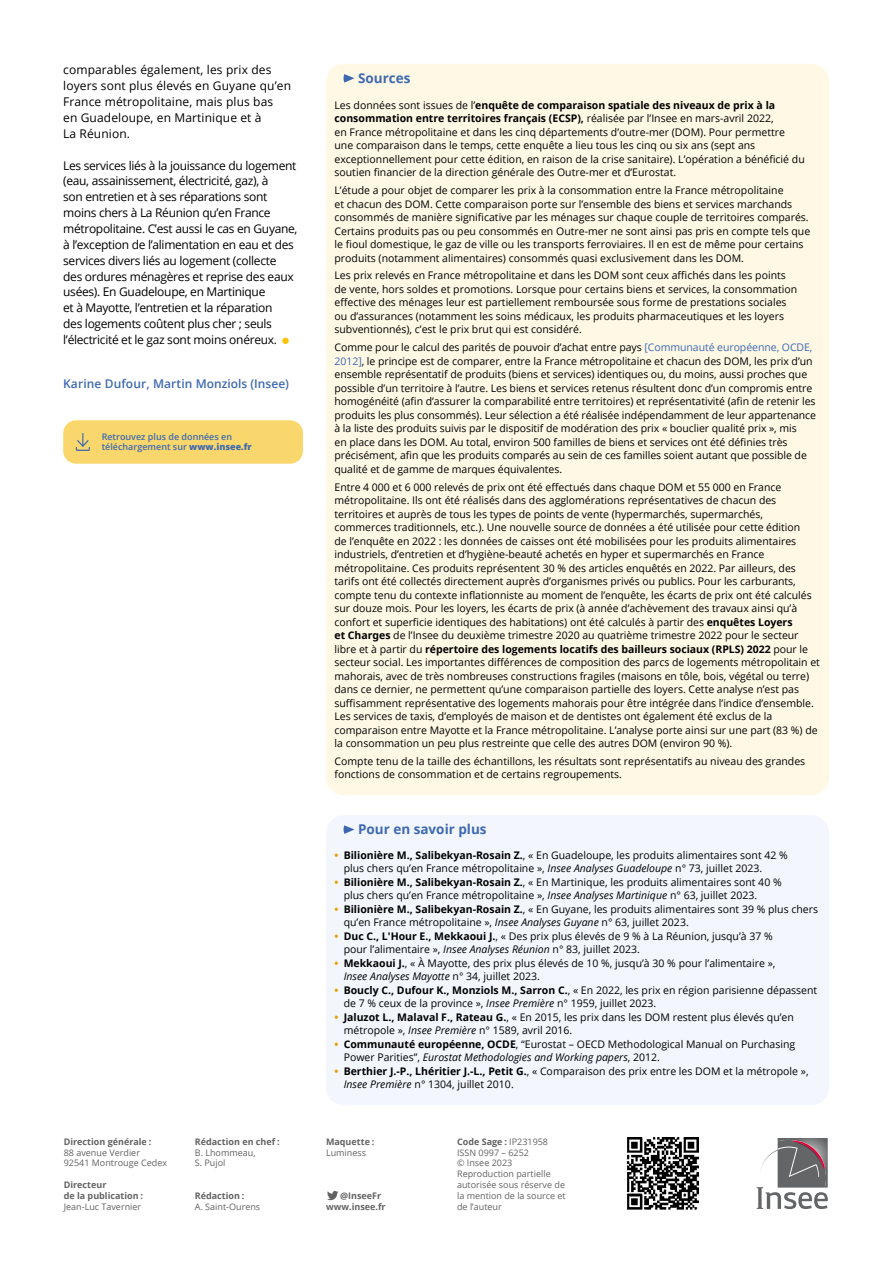
<style>
.page{position:relative;width:893px;height:1263px;background:#fff}
.page>*{position:absolute;margin:0;border:0;box-sizing:border-box;transform-origin:0 0}
.t1{font:700 13.5px "Open Sans";color:#3e69b1}
.t2{font:12px/15.9px "Open Sans";letter-spacing:-.025em;color:#000}
.t3{font:12px/15.9px "Open Sans";letter-spacing:.01em;color:#000}
.t4{font:600 12px "Open Sans";letter-spacing:.01em;color:#3e69b1}
.t5{font:10.5px/13.5px "Open Sans";color:#000}
.t6{font:9px/10.8px "Open Sans";color:#646363}
.t7{font:700 9px/10.8px "Open Sans";color:#646363}
.t8{font:600 9px/10.5px "Open Sans";color:#3e69b1}
.s1{font-weight:800}
.s2{font-weight:700}
.s3{color:#3e69b1}
.s4{font-weight:700;color:#e89e03}
.s5{font-style:italic}
</style>
<div class="page">
<img style="left:626px;top:1138px;width:72px;height:72px">
<svg style="left:327px;top:1191px;width:11px;height:9px"></svg>
<svg style="left:757px;top:1138px;width:71px;height:71px"></svg>
<div style="left:282px;top:338px;width:7px;height:6px;background:#fdc20b;border-radius:50%"></div>
<div style="left:63px;top:420px;width:240px;height:44px;background:#f9d76d;border-radius:13px"></div>
<svg style="left:76px;top:433px;width:14px;height:18px"></svg>
<div style="left:326px;top:64px;width:503px;height:731px;background:#fef8e5;border-radius:18px"></div>
<svg style="left:343px;top:74px;width:12px;height:9px"></svg>
<div style="left:326px;top:815px;width:503px;height:290px;background:#f3f7fd;border-radius:18px"></div>
<svg style="left:343px;top:825px;width:12px;height:9px"></svg>
<p class="t3" style="left:63px;top:62px;width:229px">comparables également, les prix des loyers sont plus élevés en Guyane qu’en<br>France métropolitaine, mais plus bas<br>en Guadeloupe, en Martinique et à<br>La Réunion.</p>
<p class="t2" style="left:63px;top:157px;width:236px">Les services liés à la jouissance du logement (eau, assainissement, électricité, gaz), à<br>son entretien et à ses réparations sont moins chers à La Réunion qu’en France métropolitaine. C’est aussi le cas en Guyane, à l’exception de l’alimentation en eau et des services divers liés au logement (collecte des ordures ménagères et reprise des eaux usées). En Guadeloupe, en Martinique<br>et à Mayotte, l’entretien et la réparation<br>des logements coûtent plus cher ; seuls l’électricité et le gaz sont moins onéreux.</p>
<p class="t4" style="left:63px;top:376px;width:227px">Karine Dufour, Martin Monziols (Insee)</p>
<p class="t8" style="left:102px;top:431px;width:152px">Retrouvez plus de données en téléchargement sur <span class="s1">www.insee.fr</span></p>
<p class="t7" style="left:64px;top:1136px;width:89px">Direction générale :</p>
<p class="t6" style="left:64px;top:1147px;width:105px">88 avenue Verdier<br>92541 Montrouge Cedex</p>
<p class="t7" style="left:64px;top:1179px;width:81px">Directeur<br>de la publication :</p>
<p class="t6" style="left:64px;top:1201px;width:79px">Jean-Luc Tavernier</p>
<p class="t7" style="left:195px;top:1136px;width:86px">Rédaction en chef :</p>
<p class="t6" style="left:195px;top:1147px;width:62px">B. Lhommeau,<br>S. Pujol</p>
<p class="t7" style="left:195px;top:1190px;width:51px">Rédaction :</p>
<p class="t6" style="left:195px;top:1201px;width:67px">A. Saint-Ourens</p>
<p class="t1" style="left:358px;top:68px;width:54px">Sources</p>
<p class="t5" style="left:334px;top:98px;width:472px">Les données sont issues de l’<span class="s2">enquête de comparaison spatiale des niveaux de prix à la consommation entre territoires français (ECSP),</span> réalisée par l’Insee en mars-avril 2022,<br>en France métropolitaine et dans les cinq départements d’outre-mer (DOM). Pour permettre une comparaison dans le temps, cette enquête a lieu tous les cinq ou six ans (sept ans exceptionnellement pour cette édition, en raison de la crise sanitaire). L’opération a bénéficié du soutien financier de la direction générale des Outre-mer et d’Eurostat.</p>
<p class="t5" style="left:334px;top:183px;width:477px">L’étude a pour objet de comparer les prix à la consommation entre la France métropolitaine<br>et chacun des DOM. Cette comparaison porte sur l’ensemble des biens et services marchands consommés de manière significative par les ménages sur chaque couple de territoires comparés.<br>Certains produits pas ou peu consommés en Outre-mer ne sont ainsi pas pris en compte tels que le fioul domestique, le gaz de ville ou les transports ferroviaires. Il en est de même pour certains produits (notamment alimentaires) consommés quasi exclusivement dans les DOM.</p>
<p class="t5" style="left:334px;top:269px;width:464px">Les prix relevés en France métropolitaine et dans les DOM sont ceux affichés dans les points de vente, hors soldes et promotions. Lorsque pour certains biens et services, la consommation effective des ménages leur est partiellement remboursée sous forme de prestations sociales ou d’assurances (notamment les soins médicaux, les produits pharmaceutiques et les loyers subventionnés), c’est le prix brut qui est considéré.</p>
<p class="t5" style="left:334px;top:340px;width:483px">Comme pour le calcul des parités de pouvoir d’achat entre pays <span class="s3">[Communauté européenne, OCDE, 2012]</span>, le principe est de comparer, entre la France métropolitaine et chacun des DOM, les prix d’un ensemble représentatif de produits (biens et services) identiques ou, du moins, aussi proches que possible d’un territoire à l’autre. Les biens et services retenus résultent donc d’un compromis entre homogénéité (afin d’assurer la comparabilité entre territoires) et représentativité (afin de retenir les produits les plus consommés). Leur sélection a été réalisée indépendamment de leur appartenance à la liste des produits suivis par le dispositif de modération des prix « bouclier qualité prix », mis<br>en place dans les DOM. Au total, environ 500 familles de biens et services ont été définies très précisément, afin que les produits comparés au sein de ces familles soient autant que possible de qualité et de gamme de marques équivalentes.</p>
<p class="t5" style="left:334px;top:480px;width:487px">Entre 4 000 et 6 000 relevés de prix ont été effectués dans chaque DOM et 55 000 en France métropolitaine. Ils ont été réalisés dans des agglomérations représentatives de chacun des territoires et auprès de tous les types de points de vente (hypermarchés, supermarchés, commerces traditionnels, etc.). Une nouvelle source de données a été utilisée pour cette édition<br>de l’enquête en 2022 : les données de caisses ont été mobilisées pour les produits alimentaires industriels, d’entretien et d’hygiène-beauté achetés en hyper et supermarchés en France métropolitaine. Ces produits représentent 30 % des articles enquêtés en 2022. Par ailleurs, des tarifs ont été collectés directement auprès d’organismes privés ou publics. Pour les carburants, compte tenu du contexte inflationniste au moment de l’enquête, les écarts de prix ont été calculés sur douze mois. Pour les loyers, les écarts de prix (à année d’achèvement des travaux ainsi qu’à confort et superficie identiques des habitations) ont été calculés à partir des <span class="s2">enquêtes Loyers<br>et Charges</span> de l’Insee du deuxième trimestre 2020 au quatrième trimestre 2022 pour le secteur libre et à partir du <span class="s2">répertoire des logements locatifs des bailleurs sociaux (RPLS) 2022</span> pour le secteur social. Les importantes différences de composition des parcs de logements métropolitain et mahorais, avec de très nombreuses constructions fragiles (maisons en tôle, bois, végétal ou terre) dans ce dernier, ne permettent qu’une comparaison partielle des loyers. Cette analyse n’est pas suffisamment représentative des logements mahorais pour être intégrée dans l’indice d’ensemble.<br>Les services de taxis, d’employés de maison et de dentistes ont également été exclus de la comparaison entre Mayotte et la France métropolitaine. L’analyse porte ainsi sur une part (83 %) de la consommation un peu plus restreinte que celle des autres DOM (environ 90 %).</p>
<p class="t5" style="left:334px;top:754px;width:472px">Compte tenu de la taille des échantillons, les résultats sont représentatifs au niveau des grandes fonctions de consommation et de certains regroupements.</p>
<p class="t1" style="left:358px;top:819px;width:130px">Pour en savoir plus</p>
<p class="t5" style="left:344px;top:848px;width:446px;text-indent:-9px"><span class="s4">•</span> <span class="s2">Bilionière M., Salibekyan-Rosain Z.</span>, « En Guadeloupe, les produits alimentaires sont 42 % plus chers qu’en France métropolitaine », <span class="s5">Insee Analyses Guadeloupe</span> n° 73, juillet 2023.</p>
<p class="t5" style="left:344px;top:875px;width:439px;text-indent:-9px"><span class="s4">•</span> <span class="s2">Bilionière M., Salibekyan-Rosain Z.</span>, « En Martinique, les produits alimentaires sont 40 % plus chers qu’en France métropolitaine », <span class="s5">Insee Analyses Martinique</span> n° 63, juillet 2023.</p>
<p class="t5" style="left:344px;top:902px;width:476px;text-indent:-9px"><span class="s4">•</span> <span class="s2">Bilionière M., Salibekyan-Rosain Z.</span>, « En Guyane, les produits alimentaires sont 39 % plus chers qu’en France métropolitaine », <span class="s5">Insee Analyses Guyane</span> n° 63, juillet 2023.</p>
<p class="t5" style="left:344px;top:929px;width:431px;text-indent:-9px"><span class="s4">•</span> <span class="s2">Duc C., L'Hour E., Mekkaoui J.</span>, « Des prix plus élevés de 9 % à La Réunion, jusqu’à 37 % pour l’alimentaire », <span class="s5">Insee Analyses Réunion</span> n° 83, juillet 2023.</p>
<p class="t5" style="left:344px;top:956px;width:433px;text-indent:-9px"><span class="s4">•</span> <span class="s2">Mekkaoui J.</span>, « À Mayotte, des prix plus élevés de 10 %, jusqu’à 30 % pour l’alimentaire »,<br><span class="s5">Insee Analyses Mayotte</span> n° 34, juillet 2023.</p>
<p class="t5" style="left:344px;top:983px;width:475px;text-indent:-9px"><span class="s4">•</span> <span class="s2">Boucly C., Dufour K., Monziols M., Sarron C.</span>, « En 2022, les prix en région parisienne dépassent de 7 % ceux de la province », <span class="s5">Insee Première</span> n° 1959, juillet 2023.</p>
<p class="t5" style="left:344px;top:1010px;width:452px;text-indent:-9px"><span class="s4">•</span> <span class="s2">Jaluzot L., Malaval F., Rateau G.</span>, « En 2015, les prix dans les DOM restent plus élevés qu’en métropole », <span class="s5">Insee Première</span> n° 1589, avril 2016.</p>
<p class="t5" style="left:344px;top:1037px;width:453px;text-indent:-9px"><span class="s4">•</span> <span class="s2">Communauté européenne, OCDE</span>, “Eurostat – OECD Methodological Manual on Purchasing<br>Power Parities”, <span class="s5">Eurostat Methodologies and Working papers</span>, 2012.</p>
<p class="t5" style="left:344px;top:1064px;width:466px;text-indent:-9px"><span class="s4">•</span> <span class="s2">Berthier J.-P., Lhéritier J.-L., Petit G.</span>, « Comparaison des prix entre les DOM et la métropole »,<br><span class="s5">Insee Première</span> n° 1304, juillet 2010.</p>
<p class="t7" style="left:326px;top:1136px;width:50px">Maquette :</p>
<p class="t6" style="left:326px;top:1147px;width:42px">Luminess</p>
<p class="t7" style="left:326px;top:1190px;width:61px;text-indent:14px">@InseeFr www.insee.fr</p>
<p class="t6" style="left:457px;top:1136px;width:110px"><span class="s2">Code Sage :</span> IP231958<br>ISSN 0997 – 6252<br>© Insee 2023<br>Reproduction partielle autorisée sous réserve de la mention de la source et de l’auteur</p>
</div>
